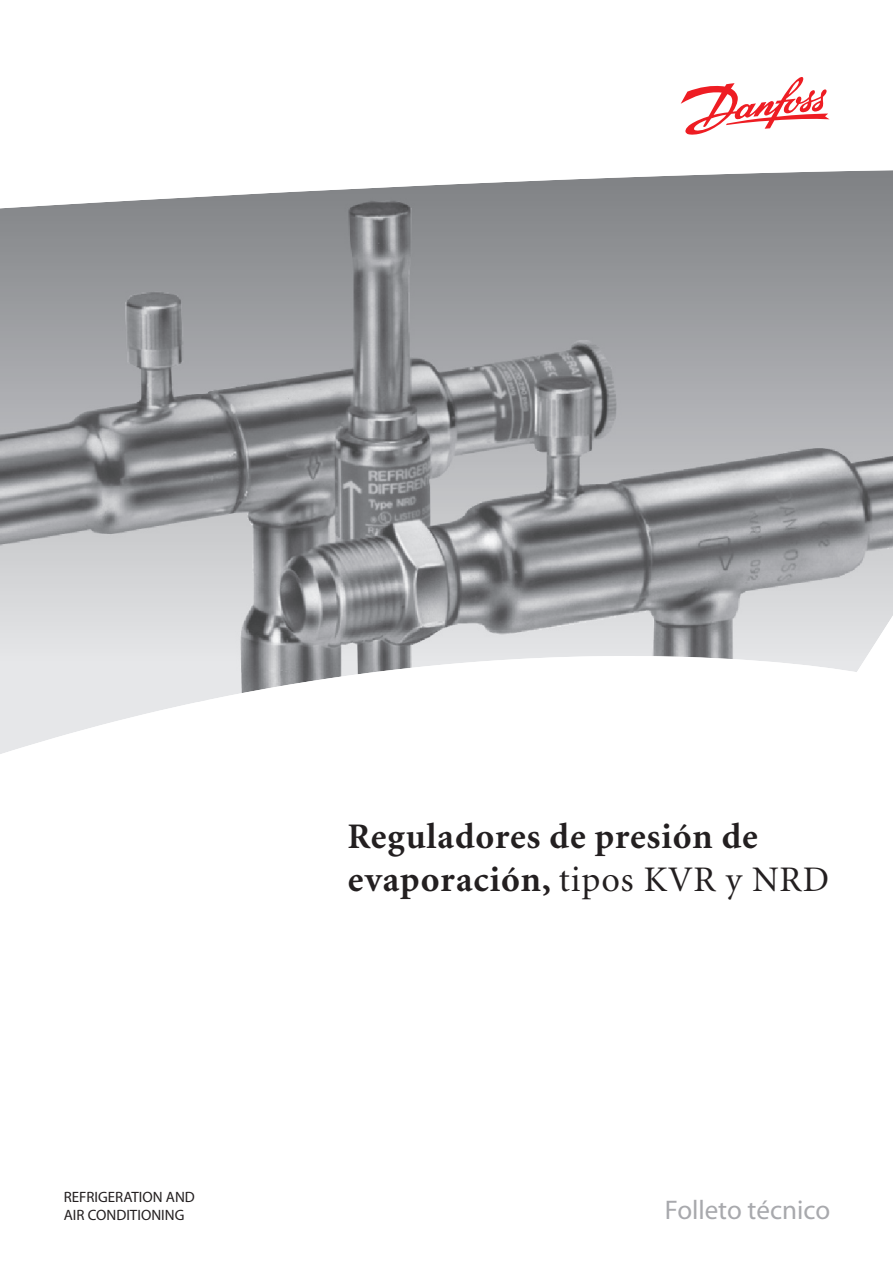
<style>
.page{position:relative;width:893px;height:1263px;background:#fff}
.page>*{position:absolute;margin:0;border:0;box-sizing:border-box;transform-origin:0 0}
.t1{font:700 36px/43.2px "Minion";letter-spacing:.025em;color:#231f20}
.t2{font:27px "Myriad";color:#a8a9ad}
.t3{font:15px/18px "Myriad Pro";color:#231f20}
.s1{font-weight:400}
</style>
<div class="page">
<img style="left:0;top:170px;width:893px;height:530px">
<img style="left:0;top:700px;width:206px;height:54px">
<svg style="left:681px;top:77px;width:148px;height:58px"></svg>
<p class="t3" style="left:64px;top:1189px;width:133px">REFRIGERATION AND<br>AIR CONDITIONING</p>
<p class="t1" style="left:348px;top:816px;width:483px">Reguladores de presión de evaporación, <span class="s1">tipos KVR y NRD</span></p>
<p class="t2" style="left:665px;top:1196px;width:167px">Folleto técnico</p>
</div>
